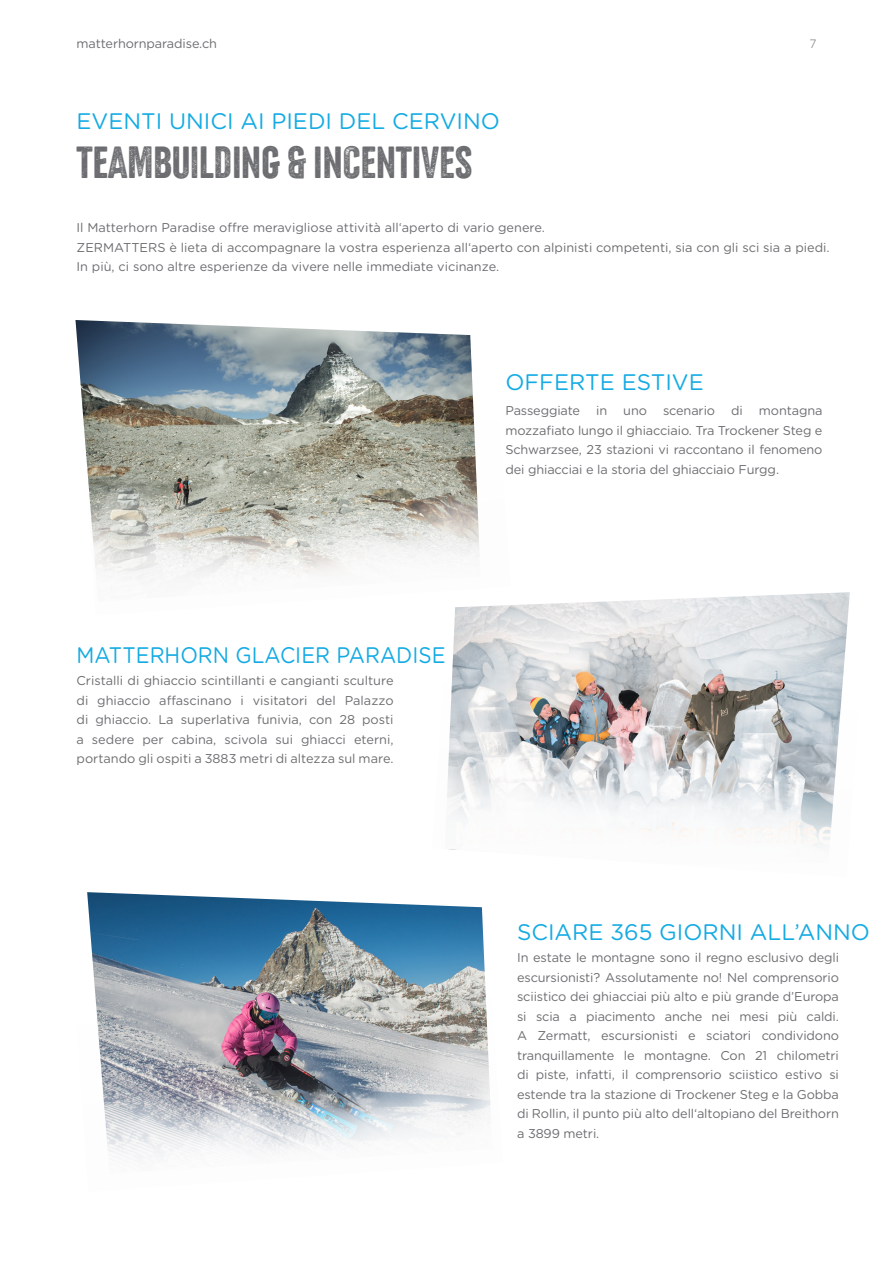
<style>
.page{position:relative;width:893px;height:1263px;background:#fff}
.page>*{position:absolute;margin:0;border:0;box-sizing:border-box;transform-origin:0 0}
.t1{font:45px "Matterhorn Climb Crunch";color:#6c6d70}
.t2{font:22.5px "Gotham Rounded";color:#14abe3}
.t3{font:22.5px "Gotham Rounded";color:#14abe3;scale:.92 1}
.t4{font:12.75px/19.5px "Gotham Rounded";color:#6c6d70;text-align:justify}
.t5{font:300 12px "Gotham Rounded";color:#6c6d70}
</style>
<div class="page">
<img style="left:87px;top:892px;width:399px;height:105px">
<img style="left:95px;top:997px;width:395px;height:163px">
<img style="left:75px;top:320px;width:399px;height:106px">
<img style="left:84px;top:420px;width:395px;height:162px">
<img style="left:452px;top:592px;width:398px;height:90px">
<img style="left:447px;top:682px;width:396px;height:168px">
<p class="t4" style="left:77px;top:34px;width:142px">matterhornparadise.ch</p>
<p class="t5" style="left:809px;top:36px;width:9px">7</p>
<p class="t2" style="left:77px;top:105px;width:425px">EVENTI UNICI AI PIEDI DEL CERVINO</p>
<p class="t1" style="left:77px;top:141px;width:398px">TEAMBUiLDING &amp; INCENTIVES</p>
<p class="t4" style="left:77px;top:218px;width:470px">Il Matterhorn Paradise offre meravigliose attività all‘aperto di vario genere.</p>
<p class="t4" style="left:77px;top:237px;width:755px">ZERMATTERS è lieta di accompagnare la vostra esperienza all‘aperto con alpinisti competenti, sia con gli sci sia a piedi.<br>In più, ci sono altre esperienze da vivere nelle immediate vicinanze.</p>
<p class="t2" style="left:505px;top:366px;width:200px">OFFERTE ESTIVE</p>
<p class="t4" style="left:505px;top:400px;width:76px">Passeggiate</p>
<p class="t4" style="left:596px;top:400px;width:13px">in</p>
<p class="t4" style="left:623px;top:400px;width:25px">uno</p>
<p class="t4" style="left:663px;top:400px;width:54px">scenario</p>
<p class="t4" style="left:731px;top:400px;width:13px">di</p>
<p class="t4" style="left:505px;top:400px;width:319px;text-indent:253px">montagna mozzafiato lungo il ghiacciaio. Tra Trockener Steg e Schwarzsee, 23 stazioni vi raccontano il fenomeno dei ghiacciai e la storia del ghiacciaio Furgg.</p>
<p class="t3" style="left:77px;top:640px;width:403px">MATTERHORN GLACIER PARADISE</p>
<p class="t4" style="left:77px;top:670px;width:319px">Cristalli di ghiaccio scintillanti e cangianti sculture di ghiaccio affascinano i visitatori del Palazzo di ghiaccio. La superlativa funivia, con 28 posti a sedere per cabina, scivola sui ghiacci eterni, portando gli ospiti a 3883 metri di altezza sul mare.</p>
<p class="t2" style="left:517px;top:916px;width:354px">SCIARE 365 GIORNI ALL’ANNO</p>
<p class="t4" style="left:517px;top:947px;width:323px">In estate le montagne sono il regno esclusivo degli escursionisti? Assolutamente no! Nel comprensorio sciistico dei ghiacciai più alto e più grande d’Europa si scia a piacimento anche nei mesi più caldi.<br>A Zermatt, escursionisti e sciatori condividono tranquillamente le montagne. Con 21 chilometri di piste, infatti, il comprensorio sciistico estivo si estende tra la stazione di Trockener Steg e la Gobba di Rollin, il punto più alto dell‘altopiano del Breithorn a 3899 metri.</p>
</div>
